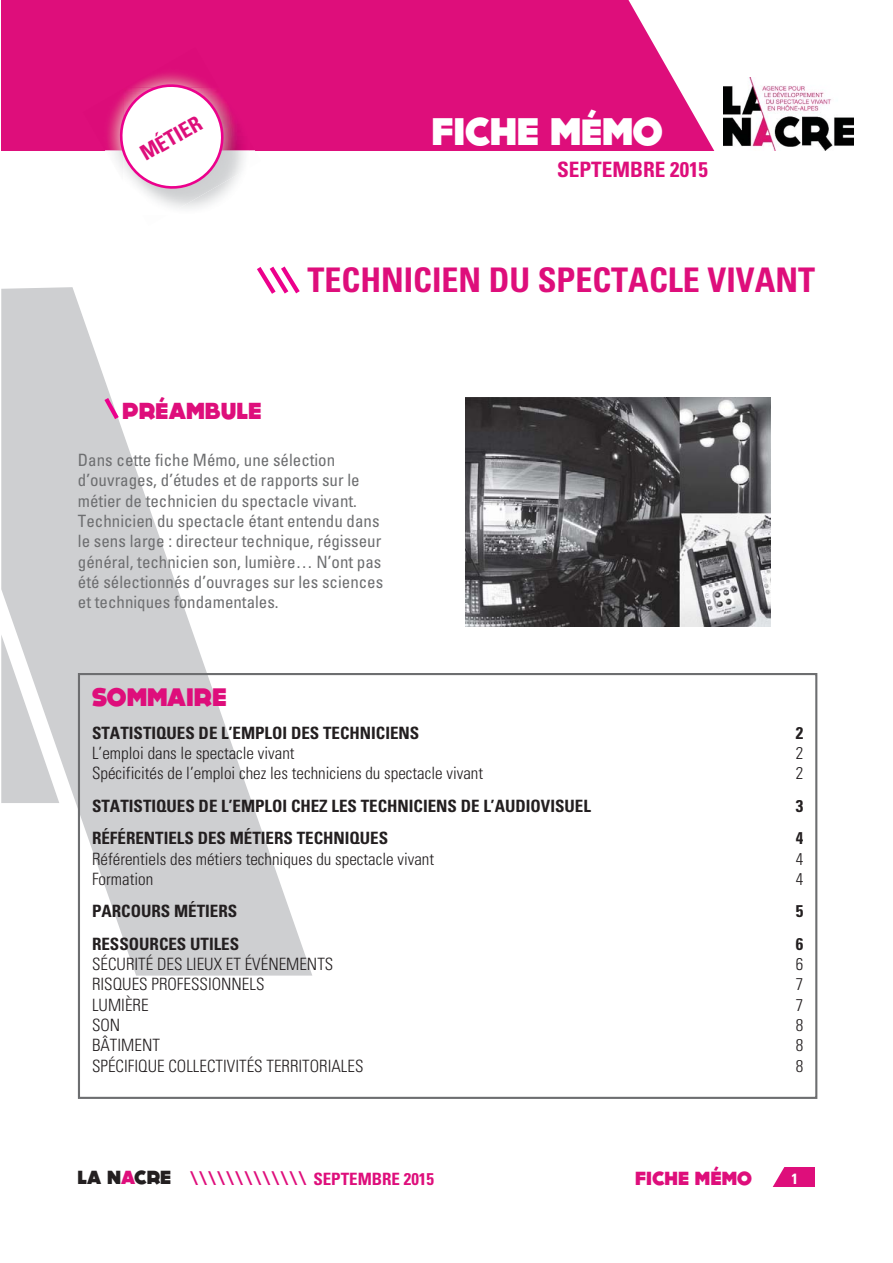
<style>
.page{position:relative;width:893px;height:1263px;background:#fff}
.page>*{position:absolute;margin:0;border:0;box-sizing:border-box;transform-origin:0 0}
.t1{font:800 38.7px "DOCK11";letter-spacing:-.01em;color:#fff}
.t2{font:700 condensed 33.9px "Univers";color:#de0e7b}
.t3{font:800 25.5px "DOCK11";color:#de0e7b}
.t4{font:800 23.4px "DOCK11";color:#de0e7b}
.t5{font:700 condensed 21.15px "Univers";color:#de0e7b}
.t6{font:700 condensed 19.05px "Univers";color:#de0e7b}
.t7{font:800 19.05px "DOCK11";color:#de0e7b}
.t8{font:condensed 16.95px/20.4px "Univers";color:#6d6e70}
.t9{font:300 condensed 16.95px "Univers";color:#231f20}
.t10{font:700 condensed 16.95px "Univers";color:#231f20}
.t11{font:700 condensed 14.85px "Univers";color:#fff}
.s1{font-size:27.6px}
.s2{font-size:44.55px}
.s3{font-family:"DOCK11";font-weight:800;font-stretch:normal;color:#231f20}
.s4{font-family:"DOCK11";font-weight:800;font-stretch:normal}
.s5{font-size:16.95px}
.s6{font-size:23.4px}
</style>
<div class="page">
<div style="left:769px;top:1168px;width:46px;height:19px;background:#de0e7b"></div>
<svg style="left:769px;top:1167px;width:26px;height:20px"></svg>
<svg style="left:1px;top:287px;width:311px;height:689px;fill:#cecfd1"></svg>
<div style="left:1px;top:0;width:716px;height:150px;background:#de0e7b"></div>
<img style="left:108px;top:73px;width:85px;height:77px">
<img style="left:149px;top:112px;width:101px;height:97px">
<svg style="left:114px;top:78px;width:115px;height:117px"></svg>
<svg style="left:618px;top:0;width:158px;height:151px"></svg>
<img style="left:724px;top:78px;width:129px;height:72px">
<img style="left:465px;top:398px;width:305px;height:229px">
<svg style="left:253px;top:266px;width:51px;height:33px"></svg>
<svg style="left:101px;top:393px;width:22px;height:31px"></svg>
<div style="left:78px;top:673px;width:739px;height:426px;border:2px solid #6d6e70"></div>
<p class="t5" style="left:138px;top:148px;width:69px;rotate:-30deg">MÉTIER</p>
<h3 class="t4" style="left:122px;top:400px;width:141px">PR<span class="s1">É</span>AMBULE</h3>
<h1 class="t1" style="left:431px;top:113px;width:233px">FICHE M<span class="s2">É</span>MO</h1>
<p class="t5" style="left:557px;top:161px;width:152px">SEPTEMBRE 2015</p>
<h2 class="t2" style="left:308px;top:268px;width:509px">TECHNICIEN DU SPECTACLE VIVANT</h2>
<p class="t8" style="left:78px;top:451px;width:307px">Dans cette fiche Mémo, une sélection d’ouvrages, d’études et de rapports sur le métier de technicien du spectacle vivant.<br>Technicien du spectacle étant entendu dans le sens large : directeur technique, régisseur général, technicien son, lumière… N’ont pas été sélectionnés d’ouvrages sur les sciences et techniques fondamentales.</p>
<h3 class="t3" style="left:92px;top:685px;width:136px">SOMMAIRE</h3>
<p class="t10" style="left:92px;top:726px;width:329px">STATISTIQUES DE L’EMPLOI DES TECHNICIENS</p>
<p class="t10" style="left:796px;top:726px;width:9px">2</p>
<p class="t9" style="left:92px;top:747px;width:204px">L’emploi dans le spectacle vivant</p>
<p class="t9" style="left:796px;top:747px;width:9px">2</p>
<p class="t9" style="left:92px;top:767px;width:393px">Spécificités de l’emploi chez les techniciens du spectacle vivant</p>
<p class="t9" style="left:796px;top:767px;width:9px">2</p>
<p class="t10" style="left:92px;top:800px;width:500px">STATISTIQUES DE L’EMPLOI CHEZ LES TECHNICIENS DE L’AUDIOVISUEL</p>
<p class="t10" style="left:796px;top:800px;width:9px">3</p>
<p class="t10" style="left:92px;top:832px;width:298px">RÉFÉRENTIELS DES MÉTIERS TECHNIQUES</p>
<p class="t10" style="left:796px;top:832px;width:9px">4</p>
<p class="t9" style="left:92px;top:852px;width:344px">Référentiels des métiers techniques du spectacle vivant</p>
<p class="t9" style="left:796px;top:852px;width:9px">4</p>
<p class="t9" style="left:92px;top:873px;width:63px">Formation</p>
<p class="t9" style="left:796px;top:873px;width:9px">4</p>
<p class="t10" style="left:92px;top:905px;width:147px">PARCOURS MÉTIERS</p>
<p class="t10" style="left:796px;top:905px;width:9px">5</p>
<p class="t10" style="left:92px;top:937px;width:149px">RESSOURCES UTILES</p>
<p class="t10" style="left:796px;top:937px;width:9px">6</p>
<p class="t9" style="left:92px;top:958px;width:243px">SÉCURITÉ DES LIEUX ET ÉVÉNEMENTS</p>
<p class="t9" style="left:796px;top:958px;width:9px">6</p>
<p class="t9" style="left:92px;top:978px;width:174px">RISQUES PROFESSIONNELS</p>
<p class="t9" style="left:796px;top:978px;width:9px">7</p>
<p class="t9" style="left:92px;top:999px;width:58px">LUMIÈRE</p>
<p class="t9" style="left:796px;top:999px;width:9px">7</p>
<p class="t9" style="left:92px;top:1019px;width:30px">SON</p>
<p class="t9" style="left:796px;top:1019px;width:9px">8</p>
<p class="t9" style="left:92px;top:1039px;width:69px">BÂTIMENT</p>
<p class="t9" style="left:796px;top:1039px;width:9px">8</p>
<p class="t9" style="left:92px;top:1060px;width:273px">SPÉCIFIQUE COLLECTIVITÉS TERRITORIALES</p>
<p class="t9" style="left:796px;top:1060px;width:9px">8</p>
<p class="t6" style="left:78px;top:1171px;width:358px"><span class="s3">LA N</span><span class="s4">A</span><span class="s3">CRE</span> \ \ \ \ \ \ \ \ \ \ \ \ \ <span class="s5">SEPTEMBRE 2015</span></p>
<p class="t7" style="left:635px;top:1169px;width:118px">FICHE M<span class="s6">É</span>MO</p>
<p class="t11" style="left:791px;top:1173px;width:8px">1</p>
</div>
